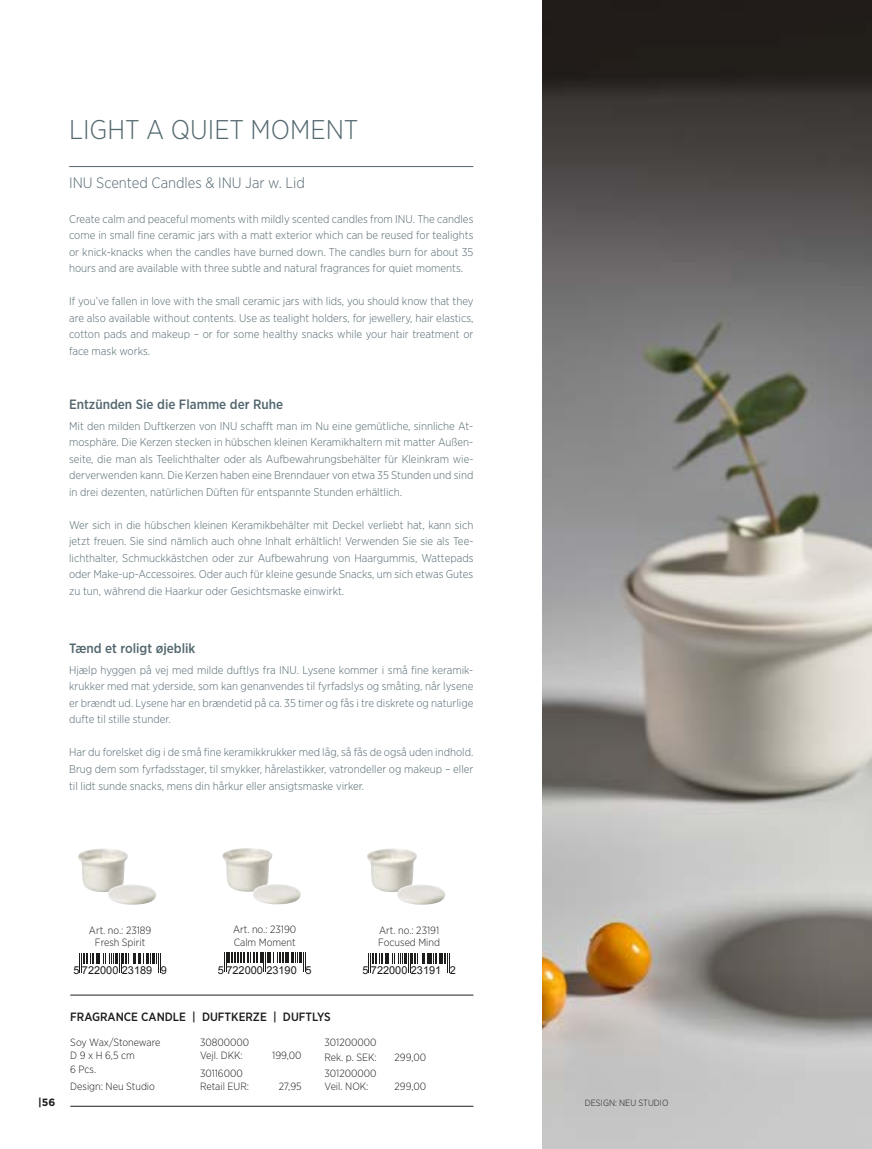
<style>
.page{position:relative;width:872px;height:1149px;background:#fff}
.page>*{position:absolute;margin:0;border:0;box-sizing:border-box;transform-origin:0 0}
.t1{font:300 27px "Gotham Narrow";color:#53676f}
.t2{font:300 15px "Gotham Narrow";color:#53676f}
.t3{font:500 13.5px "Gotham Narrow";color:#53676f}
.t4{font:500 12px "Gotham Narrow";color:#1d1d1b}
.t5{font:300 11.25px/16.5px "Gotham Narrow";color:#53676f;text-align:justify}
.t6{font:10.95px "Arial";color:#1d1d1b}
.t7{font:300 10.5px/13.5px "Gotham Narrow";color:#1d1d1b}
.t8{font:700 10.5px "Gotham";color:#1d1d1b}
.t9{font:300 9px "Gotham Narrow";color:#1d1d1b}
</style>
<div class="page">
<img style="left:542px;top:0;width:330px;height:1148px">
<img style="left:78px;top:848px;width:50px;height:43px">
<img style="left:108px;top:884px;width:48px;height:20px">
<img style="left:222px;top:848px;width:50px;height:43px">
<img style="left:252px;top:883px;width:49px;height:21px">
<img style="left:367px;top:848px;width:50px;height:43px">
<img style="left:397px;top:884px;width:48px;height:20px">
<hr style="left:69px;top:166px;width:404px;height:1px;background:#53676f">
<svg style="left:79px;top:953px;width:82px;height:18px"></svg>
<svg style="left:224px;top:952px;width:80px;height:19px"></svg>
<svg style="left:368px;top:953px;width:82px;height:18px"></svg>
<hr style="left:70px;top:994px;width:403px;height:1px;background:#1d1d1b">
<hr style="left:70px;top:1105px;width:403px;height:1px;background:#1d1d1b">
<h1 class="t1" style="left:69px;top:113px;width:291px">LIGHT A QUIET MOMENT</h1>
<h2 class="t2" style="left:69px;top:174px;width:237px">INU Scented Candles &amp; INU Jar w. Lid</h2>
<p class="t5" style="left:69px;top:210px;width:406px">Create calm and peaceful moments with mildly scented candles from INU. The candles come in small fine ceramic jars with a matt exterior which can be reused for tealights or knick-knacks when the candles have burned down. The candles burn for about 35 hours and are available with three subtle and natural fragrances for quiet moments.</p>
<p class="t5" style="left:69px;top:293px;width:406px">If you’ve fallen in love with the small ceramic jars with lids, you should know that they are also available without contents. Use as tealight holders, for jewellery, hair elastics, cotton pads and makeup – or for some healthy snacks while your hair treatment or face mask works.</p>
<p class="t3" style="left:69px;top:395px;width:216px">Entzünden Sie die Flamme der Ruhe</p>
<p class="t5" style="left:69px;top:417px;width:406px">Mit den milden Duftkerzen von INU schafft man im Nu eine gemütliche, sinnliche At&shy;mosphäre. Die Kerzen stecken in hübschen kleinen Keramikhaltern mit matter Außen&shy;seite, die man als Teelichthalter oder als Aufbewahrungsbehälter für Kleinkram wie&shy;derverwenden kann. Die Kerzen haben eine Brenndauer von etwa 35 Stunden und sind in drei dezenten, natürlichen Düften für entspannte Stunden erhältlich.</p>
<p class="t5" style="left:69px;top:516px;width:406px">Wer sich in die hübschen kleinen Keramikbehälter mit Deckel verliebt hat, kann sich jetzt freuen. Sie sind nämlich auch ohne Inhalt erhältlich! Verwenden Sie sie als Tee&shy;lichthalter, Schmuckkästchen oder zur Aufbewahrung von Haargummis, Wattepads oder Make-up-Accessoires. Oder auch für kleine gesunde Snacks, um sich etwas Gutes zu tun, während die Haarkur oder Gesichtsmaske einwirkt.</p>
<p class="t3" style="left:69px;top:639px;width:128px">Tænd et roligt øjeblik</p>
<p class="t5" style="left:69px;top:661px;width:406px">Hjælp hyggen på vej med milde duftlys fra INU. Lysene kommer i små fine keramik&shy;krukker med mat yderside, som kan genanvendes til fyrfadslys og småting, når lysene er brændt ud. Lysene har en brændetid på ca. 35 timer og fås i tre diskrete og naturlige dufte til stille stunder.</p>
<p class="t5" style="left:69px;top:743px;width:406px">Har du forelsket dig i de små fine keramikkrukker med låg, så fås de også uden indhold.<br>Brug dem som fyrfadsstager, til smykker, hårelastikker, vatrondeller og makeup – eller til lidt sunde snacks, mens din hårkur eller ansigtsmaske virker.</p>
<p class="t8" style="left:38px;top:1095px;width:19px">|56</p>
<p class="t7" style="left:233px;top:922px;width:65px">Art. no.: 23190</p>
<p class="t6" style="left:218px;top:962px;width:95px">5 722000 23190 5</p>
<p class="t7" style="left:89px;top:922px;width:64px">Art. no.: 23189</p>
<p class="t6" style="left:73px;top:962px;width:95px">5 722000 23189 9</p>
<p class="t7" style="left:379px;top:922px;width:61px">Art. no.: 23191</p>
<p class="t6" style="left:362px;top:962px;width:95px">5 722000 23191 2</p>
<p class="t7" style="left:95px;top:935px;width:52px">Fresh Spirit</p>
<p class="t7" style="left:234px;top:934px;width:63px">Calm Moment</p>
<p class="t7" style="left:378px;top:935px;width:63px">Focused Mind</p>
<p class="t4" style="left:70px;top:1009px;width:262px">FRAGRANCE CANDLE | DUFTKERZE | DUFTLYS</p>
<p class="t7" style="left:70px;top:1034px;width:92px">Soy Wax/Stoneware<br>D 9 x H 6,5 cm</p>
<p class="t7" style="left:324px;top:1033px;width:54px;line-height:15.1px">301200000<br>Rek. p. SEK:</p>
<p class="t7" style="left:200px;top:1034px;width:51px">30800000<br>Vejl. DKK:</p>
<p class="t7" style="left:272px;top:1048px;width:31px">199,00</p>
<p class="t7" style="left:70px;top:1061px;width:27px">6 Pcs.</p>
<p class="t7" style="left:70px;top:1079px;width:86px">Design: Neu Studio</p>
<p class="t7" style="left:200px;top:1065px;width:51px">30116000<br>Retail EUR:</p>
<p class="t7" style="left:279px;top:1079px;width:24px">27,95</p>
<p class="t7" style="left:324px;top:1065px;width:54px">301200000<br>Veil. NOK:</p>
<p class="t7" style="left:394px;top:1049px;width:33px">299,00</p>
<p class="t7" style="left:394px;top:1079px;width:33px">299,00</p>
<p class="t9" style="left:585px;top:1097px;width:85px">DESIGN: NEU STUDIO</p>
</div>
